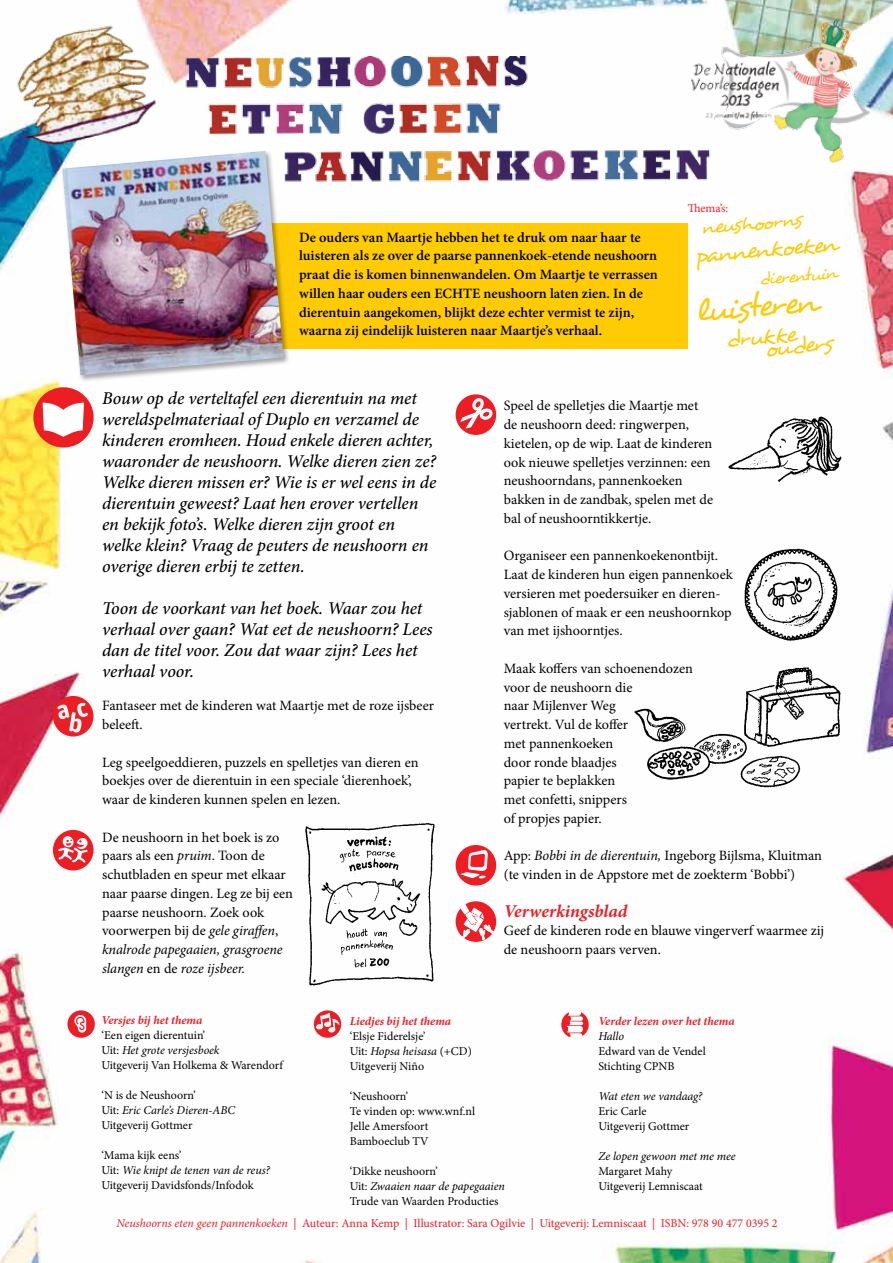
<style>
.page{position:relative;width:893px;height:1263px;background:#fff}
.page>*{position:absolute;margin:0;border:0;box-sizing:border-box;transform-origin:0 0}
.t1{font:italic 33px "Desyrel";color:#ffcb05}
.t2{font:italic 23.55px "Desyrel";color:#ffcb05}
.t3{font:italic 20.7px "Desyrel";color:#ffcb05}
.t4{font:italic 500 18px/21px "Minion Pro";letter-spacing:-.005em;color:#000}
.t5{font:italic 700 18px "Minion Pro";color:#ed1d24}
.t6{font:italic 17.7px "Desyrel";color:#ffcb05}
.t7{font:14.25px/18.8px "Minion Pro";color:#000}
.t8{font:600 14.25px/18.8px "Minion Pro";color:#000}
.t9{font:12px/15px "Minion Pro";color:#000}
.t10{font:12px "Minion Pro";color:#ed1d24}
.t11{font:italic 700 12px "Minion Pro";letter-spacing:-.005em;color:#ed1d24}
.t12{font:italic 12px "Minion Pro";letter-spacing:-.005em;color:#000}
.s1{font-style:italic}
</style>
<div class="page">
<img style="left:0;top:0;width:893px;height:1263px">
<div style="left:53px;top:830px;width:41px;height:40px;background:#ed1d24;border-radius:50%"></div>
<svg style="left:58px;top:836px;width:30px;height:27px"></svg>
<div style="left:456px;top:394px;width:40px;height:41px;background:#ed1d24;border-radius:50%"></div>
<svg style="left:460px;top:398px;width:33px;height:31px"></svg>
<div style="left:456px;top:845px;width:40px;height:40px;background:#ed1d24;border-radius:50%"></div>
<svg style="left:460px;top:850px;width:28px;height:28px"></svg>
<svg style="left:456px;top:901px;width:40px;height:41px"></svg>
<svg style="left:459px;top:903px;width:36px;height:37px"></svg>
<div style="left:269px;top:224px;width:419px;height:125px;background:#ffcb05"></div>
<div style="left:61px;top:150px;width:230px;height:232px;background:#000;opacity:.35"></div>
<img style="left:62px;top:151px;width:221px;height:224px">
<div style="left:67px;top:1010px;width:28px;height:28px;background:#ed1d24;border-radius:50%"></div>
<svg style="left:74px;top:1015px;width:12px;height:18px"></svg>
<svg style="left:314px;top:1010px;width:27px;height:28px"></svg>
<svg style="left:316px;top:1013px;width:23px;height:19px"></svg>
<div style="left:561px;top:1011px;width:28px;height:27px;background:#ed1d24;border-radius:50%"></div>
<svg style="left:567px;top:1010px;width:16px;height:29px"></svg>
<div style="left:33px;top:387px;width:61px;height:60px;background:#ed1d24;border-radius:50%"></div>
<svg style="left:43px;top:402px;width:41px;height:35px"></svg>
<img style="left:165px;top:56px;width:583px;height:132px">
<div style="left:53px;top:696px;width:41px;height:40px;background:#ed1d24;border-radius:50%"></div>
<svg style="left:57px;top:703px;width:31px;height:30px"></svg>
<img style="left:6px;top:21px;width:156px;height:130px">
<img style="left:687px;top:17px;width:188px;height:146px">
<img style="left:737px;top:545px;width:112px;height:108px">
<img style="left:723px;top:406px;width:121px;height:86px">
<img style="left:625px;top:654px;width:242px;height:149px">
<img style="left:299px;top:815px;width:141px;height:177px">
<p class="t8" style="left:299px;top:227px;width:360px">De ouders van Maartje hebben het te druk om naar haar te luisteren als ze over de paarse pannenkoek-etende neushoorn praat die is komen binnenwandelen. Om Maartje te verrassen willen haar ouders een ECHTE neushoorn laten zien. In de dierentuin aangekomen, blijkt deze echter vermist te zijn, waarna zij eindelijk luisteren naar Maartje’s verhaal.</p>
<p class="t10" style="left:688px;top:200px;width:42px">Thema’s:</p>
<h3 class="t3" style="left:699px;top:215px;width:103px;rotate:-5deg">neushoorns</h3>
<p class="t6" style="left:758px;top:269px;width:79px;rotate:-5deg">dierentuin</p>
<h1 class="t1" style="left:693px;top:291px;width:124px;rotate:-5deg">luisteren</h1>
<h2 class="t2" style="left:694px;top:241px;width:144px;rotate:-5deg">pannenkoeken</h2>
<h2 class="t2" style="left:725px;top:326px;width:73px;rotate:-5deg">drukke</h2>
<h2 class="t2" style="left:764px;top:334px;width:69px;rotate:-5deg">ouders</h2>
<p class="t4" style="left:102px;top:387px;width:336px">Bouw op de verteltafel een dierentuin na met wereldspelmateriaal of Duplo en verzamel de kinderen eromheen. Houd enkele dieren achter, waaronder de neushoorn. Welke dieren zien ze?<br>Welke dieren missen er? Wie is er wel eens in de dierentuin geweest? Laat hen erover vertellen en bekijk foto’s. Welke dieren zijn groot en welke klein? Vraag de peuters de neushoorn en overige dieren erbij te zetten.</p>
<p class="t4" style="left:102px;top:597px;width:332px">Toon de voorkant van het boek. Waar zou het verhaal over gaan? Wat eet de neushoorn? Lees dan de titel voor. Zou dat waar zijn? Lees het verhaal voor.</p>
<p class="t7" style="left:102px;top:696px;width:333px">Fantaseer met de kinderen wat Maartje met de roze ijsbeer beleeft.</p>
<p class="t7" style="left:102px;top:753px;width:318px">Leg speelgoeddieren, puzzels en spelletjes van dieren en boekjes over de dierentuin in een speciale ‘dierenhoek’, waar de kinderen kunnen spelen en lezen.</p>
<p class="t7" style="left:102px;top:828px;width:192px">De neushoorn in het boek is zo paars als een <span class="s1">pruim</span>. Toon de schutbladen en speur met elkaar naar paarse dingen. Leg ze bij een paarse neushoorn. Zoek ook voorwerpen bij de <span class="s1">gele giraffen</span>, <span class="s1">knalrode papegaaien, grasgroene slangen</span> en de <span class="s1">roze ijsbeer.</span></p>
<p class="t7" style="left:504px;top:396px;width:211px">Speel de spelletjes die Maartje met de neushoorn deed: ringwerpen, kietelen, op de wip. Laat de kinderen ook nieuwe spelletjes verzinnen: een neushoorndans, pannenkoeken bakken in de zandbak, spelen met de bal of neushoorntikkertje.</p>
<p class="t7" style="left:504px;top:546px;width:230px">Organiseer een pannenkoekenontbijt.<br>Laat de kinderen hun eigen pannenkoek versieren met poedersuiker en dieren&shy;sjablonen of maak er een neushoornkop van met ijshoorntjes.</p>
<p class="t7" style="left:504px;top:659px;width:191px">Maak koffers van schoenendozen voor de neushoorn die<br>naar Mijlenver Weg<br>vertrekt. Vul de koffer<br>met pannenkoeken<br>door ronde blaadjes<br>papier te beplakken<br>met confetti, snippers<br>of propjes papier.</p>
<p class="t7" style="left:504px;top:846px;width:320px">App: <span class="s1">Bobbi in de dierentuin,</span> Ingeborg Bijlsma, Kluitman (te vinden in de Appstore met de zoekterm ‘Bobbi’)</p>
<p class="t5" style="left:504px;top:898px;width:125px">Verwerkingsblad</p>
<p class="t7" style="left:504px;top:921px;width:322px">Geef de kinderen rode en blauwe vingerverf waarmee zij de neushoorn paars verven.</p>
<p class="t11" style="left:102px;top:1012px;width:102px">Versjes bij het thema</p>
<p class="t9" style="left:102px;top:1028px;width:183px">‘Een eigen dierentuin’<br>Uit: <span class="s1">Het grote versjesboek<br></span>Uitgeverij Van Holkema &amp; Warendorf</p>
<p class="t9" style="left:102px;top:1088px;width:135px">‘N is de Neushoorn’<br>Uit: <span class="s1">Eric Carle’s Dieren-ABC<br></span>Uitgeverij Gottmer</p>
<p class="t9" style="left:102px;top:1148px;width:170px">‘Mama kijk eens’<br>Uit: <span class="s1">Wie knipt de tenen van de reus?<br></span>Uitgeverij Davidsfonds/Infodok</p>
<p class="t11" style="left:350px;top:1012px;width:103px">Liedjes bij het thema</p>
<p class="t9" style="left:350px;top:1028px;width:123px">‘Elsje Fiderelsje’<br>Uit: <span class="s1">Hopsa heisasa</span> (+CD)<br>Uitgeverij Niño</p>
<p class="t9" style="left:350px;top:1088px;width:127px">‘Neushoorn’<br>Te vinden op: www.wnf.nl<br>Jelle Amersfoort<br>Bamboeclub TV</p>
<p class="t9" style="left:350px;top:1163px;width:157px">‘Dikke neushoorn’<br>Uit: <span class="s1">Zwaaien naar de papegaaien<br></span>Trude van Waarden Producties</p>
<p class="t11" style="left:598px;top:1012px;width:138px">Verder lezen over het thema</p>
<p class="t12" style="left:598px;top:1027px;width:27px">Hallo</p>
<p class="t9" style="left:598px;top:1043px;width:109px">Edward van de Vendel<br>Stichting CPNB</p>
<p class="t12" style="left:598px;top:1087px;width:106px">Wat eten we vandaag?</p>
<p class="t9" style="left:598px;top:1103px;width:93px">Eric Carle<br>Uitgeverij Gottmer</p>
<p class="t12" style="left:598px;top:1147px;width:139px">Ze lopen gewoon met me mee</p>
<p class="t9" style="left:598px;top:1163px;width:106px">Margaret Mahy<br>Uitgeverij Lemniscaat</p>
<p class="t10" style="left:116px;top:1215px;width:663px"><span class="s1">Neushoorns eten geen pannenkoeken</span> | Auteur: Anna Kemp | Illustrator: Sara Ogilvie | Uitgeverij: Lemniscaat | ISBN: 978 90 477 0395 2</p>
</div>
